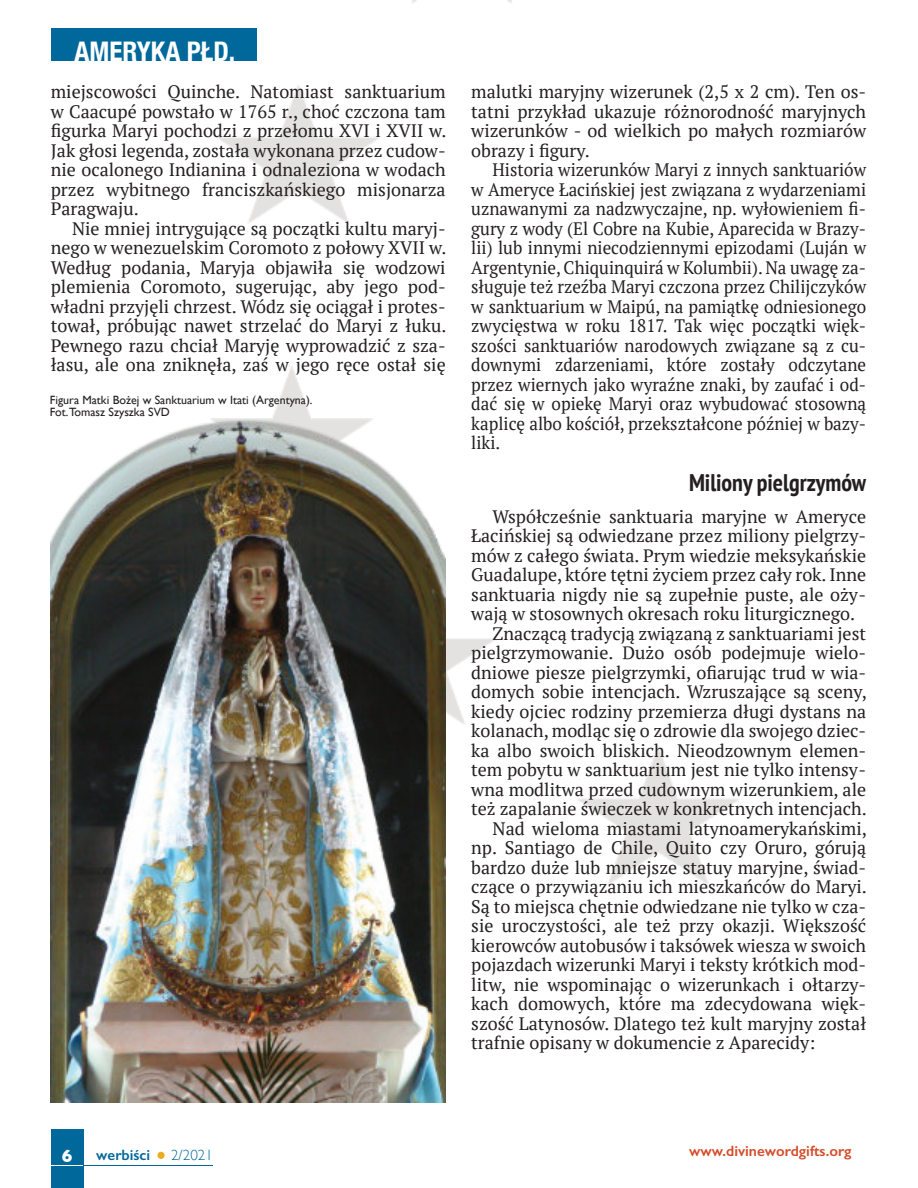
<style>
.page{position:relative;width:918px;height:1188px;background:#fff}
.page>*{position:absolute;margin:0;border:0;box-sizing:border-box;transform-origin:0 0}
.t1{font:700 condensed 27px "Helvetica Neue";color:#fff}
.t2{font:700 condensed 24px "PT Sans";color:#231f20}
.t3{font:18px/19.5px "PT Serif";color:#231f20;text-align:justify}
.t4{font:18px/19.5px "PT Serif";color:#231f20;text-align:justify;scale:.95 1}
.t5{font:700 18px "Gill Sans";color:#fff}
.t6{font:600 15px "Gill Sans";color:#d54b28}
.t7{font:600 15px "Gill Sans";color:#00689b}
.t8{font:300 15px "Gill Sans";color:#00689b}
.t9{font:12px/12px "Gill Sans";color:#231f20}
</style>
<div class="page">
<div style="left:51px;top:1129px;width:32px;height:59px;background:#00689b"></div>
<div style="left:157px;top:1152px;width:8px;height:7px;background:#ebac20;border-radius:50%"></div>
<hr style="left:51px;top:1165px;width:32px;height:1px;background:#fff">
<hr style="left:83px;top:1165px;width:130px;height:1px;background:#00689b">
<img style="left:211px;top:0;width:527px;height:884px">
<div style="left:51px;top:28px;width:206px;height:33px;background:#00689b"></div>
<img style="left:51px;top:419px;width:395px;height:684px">
<h1 class="t1" style="left:74px;top:35px;width:163px">AMERYKA PŁD.</h1>
<p class="t3" style="left:51px;top:84px;width:397px">miejscowości Quinche. Natomiast sanktuarium w Caacupé powstało w 1765 r., choć czczona tam figurka Maryi pochodzi z przełomu XVI i XVII w.<br>Jak głosi legenda, została wykonana przez cudow&shy;nie ocalonego Indianina i odnaleziona w wodach przez wybitnego franciszkańskiego misjonarza Paragwaju.</p>
<p class="t3" style="left:51px;top:220px;width:397px;text-indent:21px">Nie mniej intrygujące są początki kultu maryj&shy;nego w wenezuelskim Coromoto z połowy XVII w.<br>Według podania, Maryja objawiła się wodzowi plemienia Coromoto, sugerując, aby jego pod&shy;władni przyjęli chrzest. Wódz się ociągał i protes&shy;tował, próbując nawet strzelać do Maryi z łuku.<br>Pewnego razu chciał Maryję wyprowadzić z sza&shy;łasu, ale ona zniknęła, zaś w jego ręce ostał się</p>
<p class="t9" style="left:50px;top:395px;width:264px">Figura Matki Bożej w Sanktuarium w Itati (Argentyna).<br>Fot.Tomasz Szyszka SVD</p>
<p class="t3" style="left:471px;top:84px;width:396px">malutki maryjny wizerunek (2,5 x 2 cm). Ten os&shy;tatni przykład ukazuje różnorodność maryjnych wizerunków - od wielkich po małych rozmiarów obrazy i figury.</p>
<p class="t4" style="left:471px;top:162px;width:417px;text-indent:21px">Historia wizerunków Maryi z innych sanktuariów w Ameryce Łacińskiej jest związana z wydarzeniami uznawanymi za nadzwyczajne, np. wyłowieniem fi&shy;gury z wody (El Cobre na Kubie, Aparecida w Brazy&shy;lii) lub innymi niecodziennymi epizodami (Luján w Argentynie, Chiquinquirá w Kolumbii). Na uwagę za&shy;sługuje też rzeźba Maryi czczona przez Chilijczyków w sanktuarium w Maipú, na pamiątkę odniesionego zwycięstwa w roku 1817. Tak więc początki więk&shy;szości sanktuariów narodowych związane są z cu&shy;downymi zdarzeniami, które zostały odczytane przez wiernych jako wyraźne znaki, by zaufać i od&shy;dać się w opiekę Maryi oraz wybudować stosowną kaplicę albo kościół, przekształcone później w bazy&shy;liki.</p>
<h2 class="t2" style="left:689px;top:473px;width:179px">Miliony pielgrzymów</h2>
<p class="t3" style="left:493px;top:508px;width:375px">Współcześnie sanktuaria maryjne w Ameryce</p>
<p class="t3" style="left:471px;top:528px;width:396px">Łacińskiej są odwiedzane przez miliony pielgrzy-</p>
<p class="t3" style="left:471px;top:547px;width:396px">mów z całego świata. Prym wiedzie meksykańskie</p>
<p class="t3" style="left:471px;top:567px;width:396px">Guadalupe, które tętni życiem przez cały rok. Inne</p>
<p class="t3" style="left:471px;top:586px;width:396px">sanktuaria nigdy nie są zupełnie puste, ale oży-</p>
<p class="t3" style="left:471px;top:606px;width:385px">wają w stosownych okresach roku liturgicznego.</p>
<p class="t3" style="left:493px;top:625px;width:375px">Znaczącą tradycją związaną z sanktuariami jest</p>
<p class="t3" style="left:471px;top:645px;width:396px">pielgrzymowanie. Dużo osób podejmuje wielo-</p>
<p class="t3" style="left:471px;top:664px;width:396px">dniowe piesze pielgrzymki, ofiarując trud w wia-</p>
<p class="t3" style="left:471px;top:684px;width:397px">domych sobie intencjach. Wzruszające są sceny,</p>
<p class="t3" style="left:471px;top:703px;width:396px">kiedy ojciec rodziny przemierza długi dystans na</p>
<p class="t3" style="left:471px;top:723px;width:396px">kolanach, modląc się o zdrowie dla swojego dziec-</p>
<p class="t3" style="left:471px;top:742px;width:396px">ka albo swoich bliskich. Nieodzownym elemen-</p>
<p class="t3" style="left:471px;top:762px;width:396px">tem pobytu w sanktuarium jest nie tylko intensy-</p>
<p class="t3" style="left:471px;top:781px;width:396px">wna modlitwa przed cudownym wizerunkiem, ale</p>
<p class="t3" style="left:471px;top:801px;width:397px">też zapalanie świeczek w konkretnych intencjach.</p>
<p class="t3" style="left:493px;top:820px;width:376px">Nad wieloma miastami latynoamerykańskimi,</p>
<p class="t3" style="left:471px;top:840px;width:396px">np. Santiago de Chile, Quito czy Oruro, górują</p>
<p class="t3" style="left:471px;top:859px;width:396px">bardzo duże lub mniejsze statuy maryjne, świad-</p>
<p class="t3" style="left:471px;top:879px;width:397px">czące o przywiązaniu ich mieszkańców do Maryi.</p>
<p class="t3" style="left:471px;top:898px;width:396px">Są to miejsca chętnie odwiedzane nie tylko w cza-</p>
<p class="t3" style="left:471px;top:918px;width:396px">sie uroczystości, ale też przy okazji. Większość</p>
<p class="t3" style="left:471px;top:937px;width:396px">kierowców autobusów i taksówek wiesza w swoich</p>
<p class="t3" style="left:471px;top:957px;width:396px">pojazdach wizerunki Maryi i teksty krótkich mod-</p>
<p class="t3" style="left:471px;top:976px;width:396px">litw, nie wspominając o wizerunkach i ołtarzy-</p>
<p class="t3" style="left:471px;top:996px;width:396px">kach domowych, które ma zdecydowana więk-</p>
<p class="t3" style="left:471px;top:1015px;width:396px">szość Latynosów. Dlatego też kult maryjny został</p>
<p class="t3" style="left:471px;top:1035px;width:345px">trafnie opisany w dokumencie z Aparecidy:</p>
<p class="t5" style="left:62px;top:1150px;width:12px">6</p>
<p class="t7" style="left:96px;top:1149px;width:55px">werbiści</p>
<p class="t8" style="left:171px;top:1150px;width:43px">2/2021</p>
<p class="t6" style="left:689px;top:1146px;width:164px">www.divinewordgifts.org</p>
</div>
